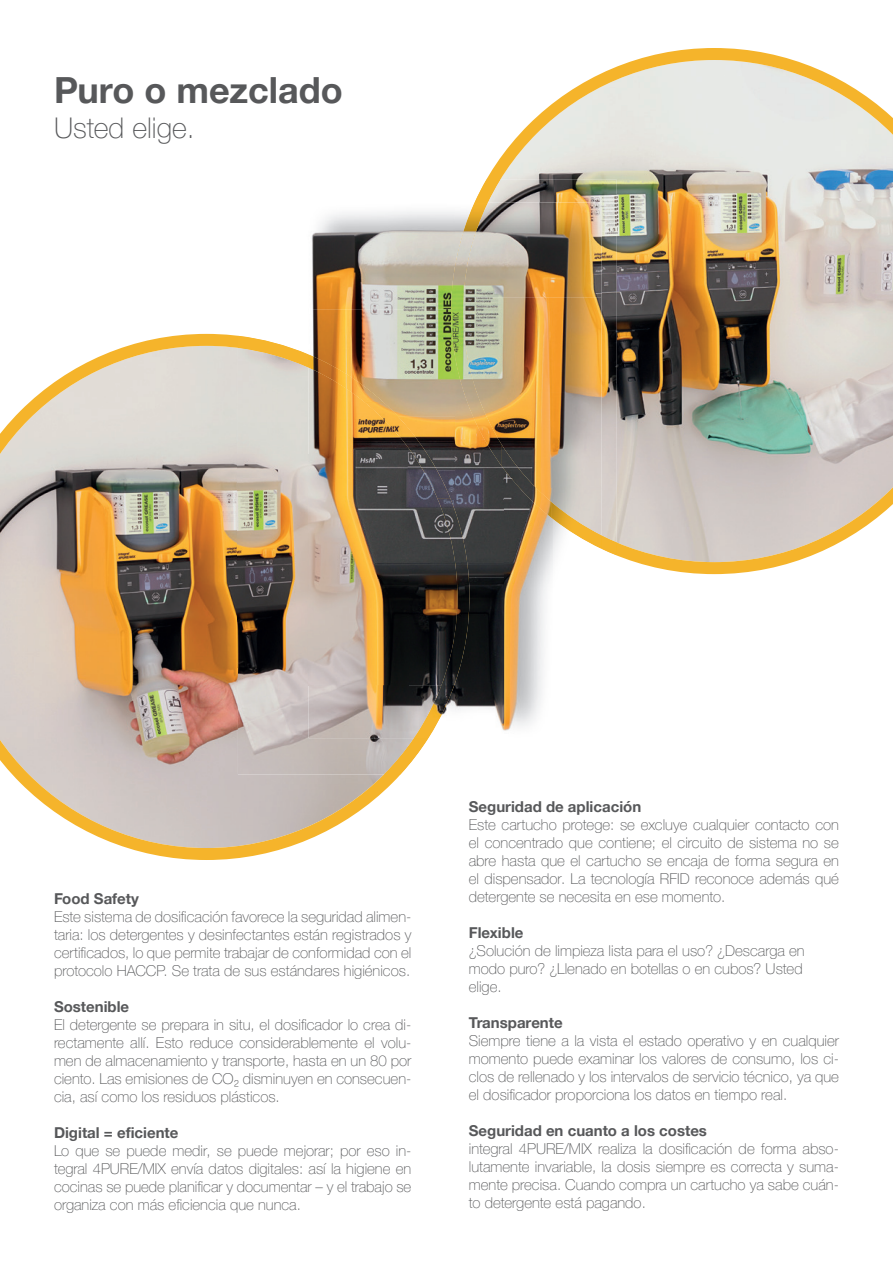
<style>
.page{position:relative;width:893px;height:1263px;background:#fff}
.page>*{position:absolute;margin:0;border:0;box-sizing:border-box;transform-origin:0 0}
.t1{font:700 36px "Helvetica Neue LTW1 G";color:#57585a}
.t2{font:100 28.5px "Helvetica Neue LTW1 G";color:#57585a}
.t3{font:100 15px/18px "Helvetica Neue LTW1 G";color:#57585a;text-align:justify}
.t4{font:700 15px "Helvetica Neue LTW1 G";color:#57585a}
</style>
<div class="page">
<svg style="left:0;top:334px;width:401px;height:526px;background:#cab7a1"></svg>
<img style="left:486px;top:48px;width:407px;height:526px">
<img style="left:238px;top:334px;width:71px;height:2px">
<img style="left:602px;top:555px;width:15px;height:19px">
<img style="left:238px;top:368px;width:71px;height:300px">
<img style="left:238px;top:668px;width:88px;height:106px">
<img style="left:326px;top:738px;width:58px;height:36px">
<img style="left:238px;top:336px;width:71px;height:32px">
<img style="left:384px;top:738px;width:44px;height:36px">
<img style="left:500px;top:180px;width:117px;height:51px">
<img style="left:602px;top:231px;width:15px;height:304px">
<img style="left:475px;top:180px;width:25px;height:22px">
<img style="left:602px;top:535px;width:15px;height:20px">
<img style="left:309px;top:211px;width:142px;height:206px">
<img style="left:457px;top:466px;width:47px;height:265px">
<img style="left:504px;top:518px;width:49px;height:213px">
<img style="left:553px;top:549px;width:49px;height:25px">
<img style="left:309px;top:368px;width:99px;height:317px">
<img style="left:408px;top:447px;width:49px;height:238px">
<img style="left:309px;top:685px;width:107px;height:53px">
<img style="left:309px;top:354px;width:75px;height:48px">
<img style="left:365px;top:402px;width:85px;height:96px">
<img style="left:416px;top:498px;width:53px;height:240px">
<img style="left:501px;top:202px;width:101px;height:191px">
<img style="left:477px;top:393px;width:125px;height:95px">
<img style="left:536px;top:488px;width:66px;height:47px">
<img style="left:451px;top:202px;width:50px;height:264px">
<img style="left:501px;top:444px;width:51px;height:74px">
<img style="left:551px;top:502px;width:51px;height:47px">
<h1 class="t1" style="left:54px;top:68px;width:290px">Puro o mezclado</h1>
<h2 class="t2" style="left:54px;top:110px;width:142px">Usted elige.</h2>
<p class="t4" style="left:54px;top:889px;width:86px">Food Safety</p>
<p class="t3" style="left:54px;top:907px;width:359px">Este sistema de dosificación favorece la seguridad alimen&shy;taria: los detergentes y desinfectantes están registrados y certificados, lo que permite trabajar de conformidad con el protocolo HACCP. Se trata de sus estándares higiénicos.</p>
<p class="t4" style="left:54px;top:997px;width:77px">Sostenible</p>
<p class="t3" style="left:54px;top:1015px;width:359px">El detergente se prepara in situ, el dosificador lo crea di&shy;rectamente allí. Esto reduce considerablemente el volu&shy;men de almacenamiento y transporte, hasta en un 80 por ciento. Las emisiones de CO₂ disminuyen en consecuen&shy;cia, así como los residuos plásticos.</p>
<p class="t4" style="left:54px;top:1123px;width:126px">Digital = eficiente</p>
<p class="t3" style="left:54px;top:1141px;width:359px">Lo que se puede medir, se puede mejorar; por eso in&shy;tegral 4PURE/MIX envía datos digitales: así la higiene en cocinas se puede planificar y documentar – y el trabajo se organiza con más eficiencia que nunca.</p>
<p class="t4" style="left:469px;top:798px;width:174px">Seguridad de aplicación</p>
<p class="t3" style="left:469px;top:816px;width:372px">Este cartucho protege: se excluye cualquier contacto con el concentrado que contiene; el circuito de sistema no se abre hasta que el cartucho se encaja de forma segura en el dispensador. La tecnología RFID reconoce además qué detergente se necesita en ese momento.</p>
<p class="t4" style="left:469px;top:924px;width:56px">Flexible</p>
<p class="t3" style="left:469px;top:942px;width:337px;text-align:left">¿Solución de limpieza lista para el uso? ¿Descarga en modo puro? ¿Llenado en botellas o en cubos? Usted elige.</p>
<p class="t4" style="left:469px;top:1014px;width:95px">Transparente</p>
<p class="t3" style="left:469px;top:1032px;width:372px">Siempre tiene a la vista el estado operativo y en cualquier momento puede examinar los valores de consumo, los ci&shy;clos de rellenado y los intervalos de servicio técnico, ya que el dosificador proporciona los datos en tiempo real.</p>
<p class="t4" style="left:469px;top:1122px;width:240px">Seguridad en cuanto a los costes</p>
<p class="t3" style="left:469px;top:1140px;width:372px">integral 4PURE/MIX realiza la dosificación de forma abso&shy;lutamente invariable, la dosis siempre es correcta y suma&shy;mente precisa. Cuando compra un cartucho ya sabe cuán&shy;to detergente está pagando.</p>
</div>
